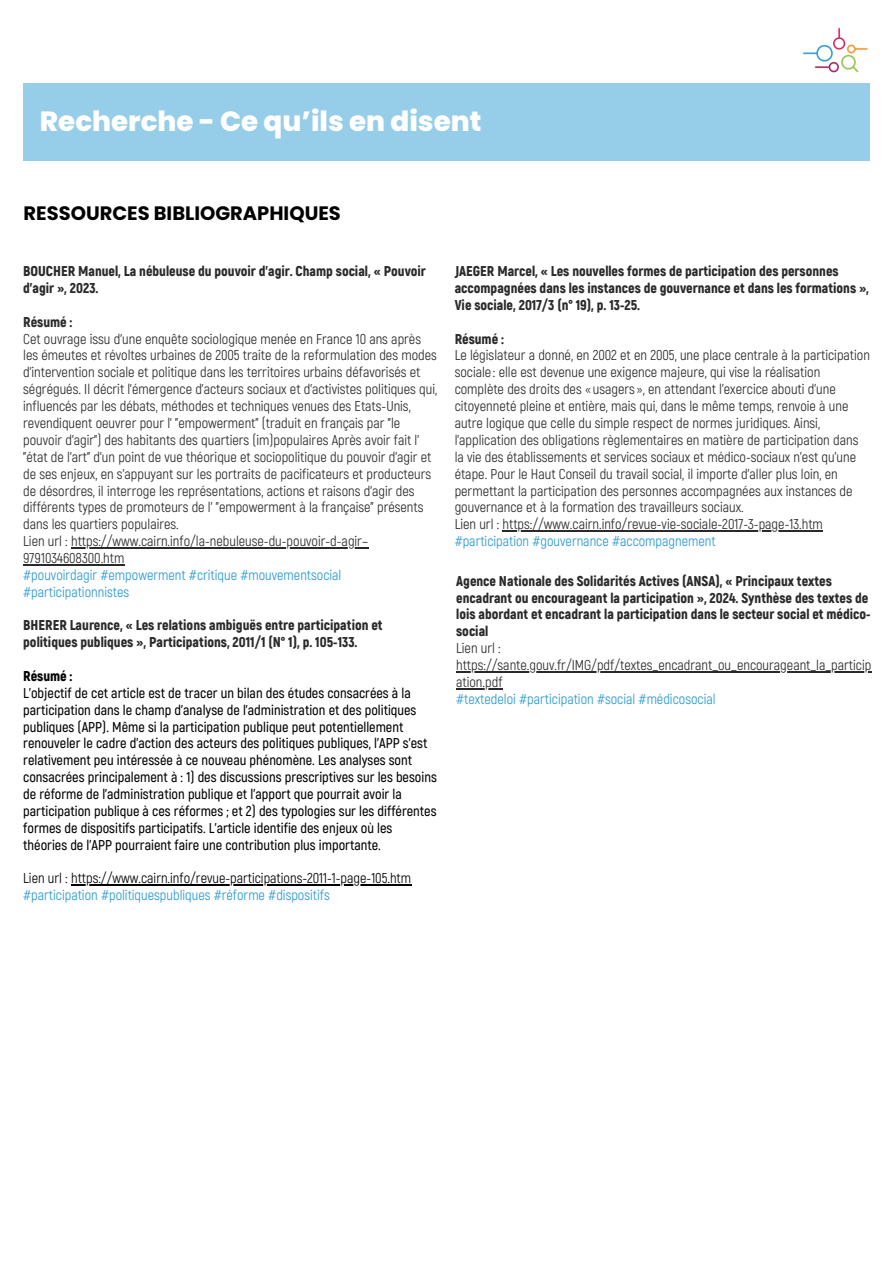
<style>
.page{position:relative;width:894px;height:1264px;background:#fff}
.page>*{position:absolute;margin:0;border:0;box-sizing:border-box;transform-origin:0 0}
.t1{font:800 27.75px "Poppins";color:#fff}
.t2{font:700 19.5px "Poppins";color:#000}
.t3{font:14.25px/16.8px "Akrobat";color:#2b2a2a}
.t4{font:600 14.25px/16.8px "Akrobat";color:#000}
.t5{font:900 14.25px/16.8px "Akrobat";color:#2b2a2a}
.t6{font:14.25px/16.8px "Akrobat";color:#2999d2}
.t7{font:14.25px "Akrobat";color:#000}
.t8{font:900 14.25px "Akrobat";color:#000}
.s1{color:#2b2a2a}
</style>
<div class="page">
<div style="left:23px;top:83px;width:846px;height:77px;background:#96cde9"></div>
<img style="left:802px;top:27px;width:68px;height:63px">
<hr style="left:71px;top:547px;width:297px;height:1px;background:#2b2a2a">
<hr style="left:23px;top:564px;width:101px;height:1px;background:#2b2a2a">
<hr style="left:71px;top:884px;width:340px;height:1px;background:#000">
<hr style="left:502px;top:530px;width:320px;height:1px;background:#2b2a2a">
<hr style="left:456px;top:671px;width:415px;height:1px;background:#2b2a2a">
<hr style="left:456px;top:688px;width:46px;height:1px;background:#2b2a2a">
<h1 class="t1" style="left:40px;top:102px;width:443px">Recherche - Ce qu’ils en disent</h1>
<h2 class="t2" style="left:24px;top:199px;width:318px">RESSOURCES BIBLIOGRAPHIQUES</h2>
<p class="t5" style="left:23px;top:263px;width:404px">BOUCHER Manuel, La nébuleuse du pouvoir d’agir. Champ social, « Pouvoir d’agir », 2023.</p>
<p class="t5" style="left:23px;top:314px;width:51px">Résumé :</p>
<p class="t3" style="left:23px;top:331px;width:415px">Cet ouvrage issu d'une enquête sociologique menée en France 10 ans après les émeutes et révoltes urbaines de 2005 traite de la reformulation des modes d'intervention sociale et politique dans les territoires urbains défavorisés et ségrégués. Il décrit l'émergence d'acteurs sociaux et d'activistes politiques qui, influencés par les débats, méthodes et techniques venues des Etats-Unis, revendiquent oeuvrer pour l' "empowerment" (traduit en français par "le pouvoir d'agir") des habitants des quartiers (im)populaires Après avoir fait l' "état de l'art" d'un point de vue théorique et sociopolitique du pouvoir d'agir et de ses enjeux, en s'appuyant sur les portraits de pacificateurs et producteurs de désordres, il interroge les représentations, actions et raisons d'agir des différents types de promoteurs de l' "empowerment à la française" présents dans les quartiers populaires.</p>
<p class="t3" style="left:23px;top:533px;width:346px">Lien url : https://www.cairn.info/la-nebuleuse-du-pouvoir-d-agir–</p>
<p class="t6" style="left:23px;top:550px;width:319px"><span class="s1">9791034608300.htm<br></span>#pouvoirdagir #empowerment #critique #mouvementsocial</p>
<p class="t6" style="left:23px;top:584px;width:107px">#participationnistes</p>
<p class="t5" style="left:23px;top:617px;width:361px">BHERER Laurence, « Les relations ambiguës entre participation et politiques publiques », Participations, 2011/1 (N° 1), p. 105-133.</p>
<p class="t8" style="left:23px;top:667px;width:51px">Résumé :</p>
<p class="t4" style="left:23px;top:685px;width:415px">L’objectif de cet article est de tracer un bilan des études consacrées à la participation dans le champ d’analyse de l’administration et des politiques publiques (APP). Même si la participation publique peut potentiellement renouveler le cadre d’action des acteurs des politiques publiques, l’APP s’est relativement peu intéressée à ce nouveau phénomène. Les analyses sont consacrées principalement à : 1) des discussions prescriptives sur les besoins de réforme de l’administration publique et l’apport que pourrait avoir la participation publique à ces réformes ; et 2) des typologies sur les différentes formes de dispositifs participatifs. L’article identifie des enjeux où les théories de l’APP pourraient faire une contribution plus importante.</p>
<p class="t7" style="left:23px;top:870px;width:389px">Lien url : https://www.cairn.info/revue-participations-2011-1-page-105.htm</p>
<p class="t6" style="left:23px;top:887px;width:308px">#participation #politiquespubliques #réforme #dispositifs</p>
<p class="t5" style="left:454px;top:263px;width:416px">JAEGER Marcel, « Les nouvelles formes de participation des personnes accompagnées dans les instances de gouvernance et dans les formations »,<br>Vie sociale, 2017/3 (n° 19), p. 13-25.</p>
<p class="t5" style="left:454px;top:331px;width:51px">Résumé :</p>
<p class="t3" style="left:454px;top:347px;width:416px">Le législateur a donné, en 2002 et en 2005, une place centrale à la participation sociale : elle est devenue une exigence majeure, qui vise la réalisation complète des droits des «usagers », en attendant l’exercice abouti d’une citoyenneté pleine et entière, mais qui, dans le même temps, renvoie à une autre logique que celle du simple respect de normes juridiques. Ainsi, l’application des obligations règlementaires en matière de participation dans la vie des établissements et services sociaux et médico-sociaux n’est qu’une étape. Pour le Haut Conseil du travail social, il importe d’aller plus loin, en permettant la participation des personnes accompagnées aux instances de gouvernance et à la formation des travailleurs sociaux.</p>
<p class="t3" style="left:454px;top:516px;width:369px">Lien url : https://www.cairn.info/revue-vie-sociale-2017-3-page-13.htm</p>
<p class="t6" style="left:454px;top:533px;width:262px">#participation #gouvernance #accompagnement</p>
<p class="t5" style="left:456px;top:573px;width:416px">Agence Nationale des Solidarités Actives (ANSA), « Principaux textes encadrant ou encourageant la participation », 2024. Synthèse des textes de lois abordant et encadrant la participation dans le secteur social et médico&shy;social</p>
<p class="t3" style="left:456px;top:640px;width:416px">Lien url : https://sante.gouv.fr/IMG/pdf/textes_encadrant_ou_encourageant_la_particip ation.pdf</p>
<p class="t6" style="left:456px;top:691px;width:261px">#textedeloi #participation #social #médicosocial</p>
</div>
